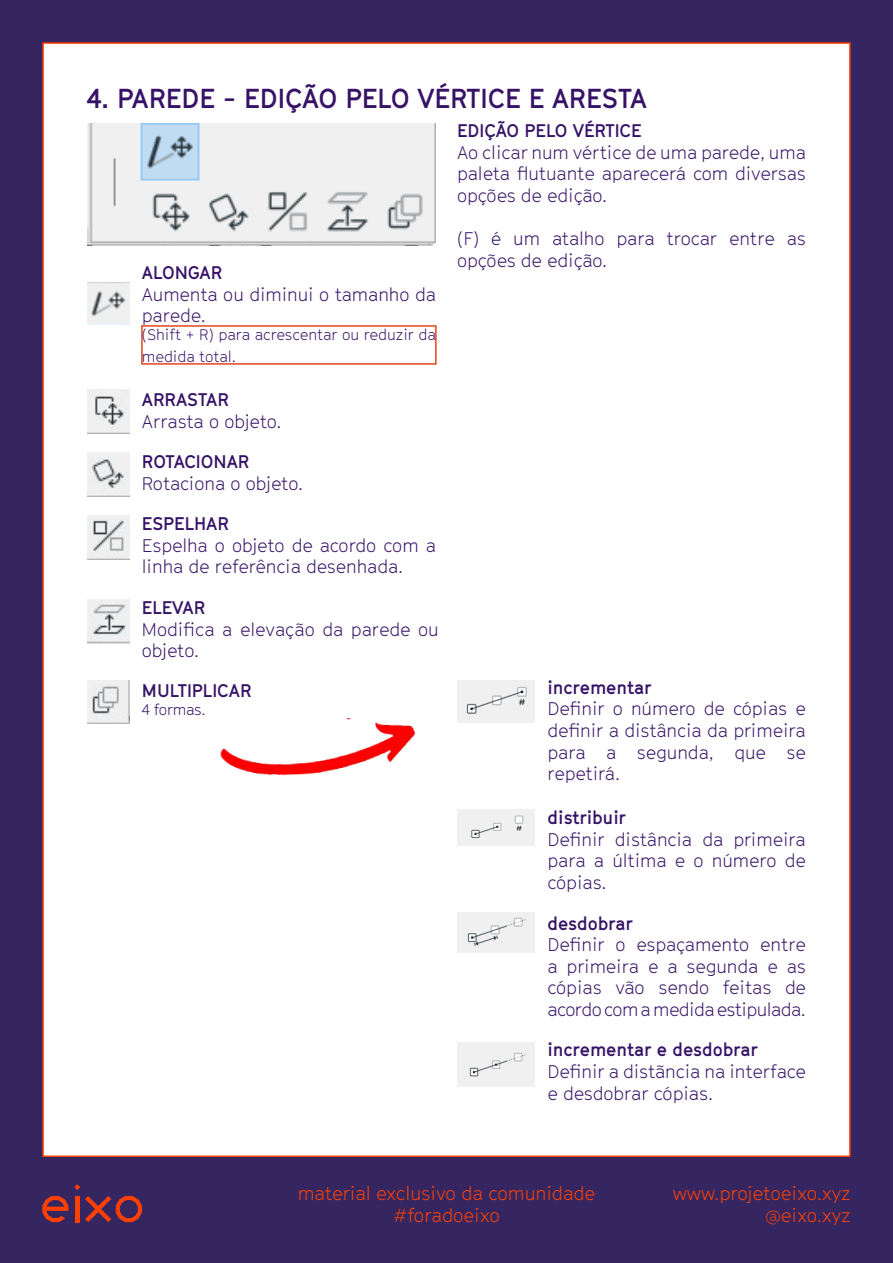
<style>
.page{position:relative;width:893px;height:1263px;background:#fff}
.page>*{position:absolute;margin:0;border:0;box-sizing:border-box;transform-origin:0 0}
.t1{font:700 27px "GT Cinetype";color:#361366}
.t2{font:300 18.6px/22.4px "GT Cinetype";color:#ff4000;text-align:right}
.t3{font:300 18px/21.6px "GT Cinetype";color:#361366}
.t4{font:700 18px "GT Cinetype";color:#361366}
.t5{font:300 15px/21.6px "GT Cinetype";color:#361366}
</style>
<div class="page">
<div style="left:0;top:0;width:42px;height:1263px;background:#352662"></div>
<div style="left:851px;top:0;width:42px;height:1263px;background:#352662"></div>
<div style="left:31px;top:0;width:862px;height:42px;background:#352662"></div>
<div style="left:31px;top:1157px;width:862px;height:106px;background:#352662"></div>
<img style="left:87px;top:242px;width:349px;height:4px">
<div style="left:141px;top:325px;width:296px;height:40px;border:2px solid #e4451e"></div>
<img style="left:87px;top:123px;width:349px;height:119px">
<img style="left:457px;top:680px;width:77px;height:42px">
<img style="left:457px;top:809px;width:77px;height:37px">
<img style="left:457px;top:912px;width:77px;height:40px">
<img style="left:457px;top:1042px;width:77px;height:44px">
<img style="left:87px;top:390px;width:43px;height:43px">
<img style="left:87px;top:453px;width:43px;height:43px">
<img style="left:87px;top:515px;width:43px;height:44px">
<img style="left:87px;top:599px;width:43px;height:44px">
<img style="left:87px;top:680px;width:43px;height:44px">
<img style="left:87px;top:283px;width:43px;height:41px">
<img style="left:220px;top:718px;width:196px;height:58px">
<svg style="left:42px;top:1196px;width:26px;height:26px"></svg>
<svg style="left:74px;top:1184px;width:6px;height:6px"></svg>
<hr style="left:75px;top:1196px;width:4px;height:26px;background:#ff4000">
<svg style="left:85px;top:1196px;width:57px;height:26px"></svg>
<p class="t1" style="left:87px;top:82px;width:561px">4. PAREDE - EDIÇÃO PELO VÉRTICE E ARESTA</p>
<p class="t4" style="left:142px;top:262px;width:82px">ALONGAR</p>
<p class="t3" style="left:142px;top:283px;width:295px">Aumenta ou diminui o tamanho da parede.</p>
<p class="t5" style="left:142px;top:324px;width:295px">(Shift + R) para acrescentar ou reduzir da medida total.</p>
<p class="t4" style="left:142px;top:389px;width:89px">ARRASTAR</p>
<p class="t3" style="left:142px;top:410px;width:141px">Arrasta o objeto.</p>
<p class="t4" style="left:142px;top:451px;width:109px">ROTACIONAR</p>
<p class="t3" style="left:142px;top:472px;width:163px">Rotaciona o objeto.</p>
<p class="t4" style="left:142px;top:513px;width:89px">ESPELHAR</p>
<p class="t3" style="left:142px;top:534px;width:295px">Espelha o objeto de acordo com a linha de referência desenhada.</p>
<p class="t4" style="left:142px;top:597px;width:65px">ELEVAR</p>
<p class="t3" style="left:142px;top:618px;width:298px">Modifca a elevação da parede ou objeto.</p>
<p class="t4" style="left:142px;top:679px;width:111px">MULTIPLICAR</p>
<p class="t5" style="left:142px;top:698px;width:65px">4 formas.</p>
<p class="t4" style="left:457px;top:120px;width:186px">EDIÇÃO PELO VÉRTICE</p>
<p class="t3" style="left:457px;top:141px;width:350px;text-align:justify">Ao clicar num vértice de uma parede, uma paleta futuante aparecerá com diversas opções de edição.</p>
<p class="t3" style="left:457px;top:228px;width:350px">(F) é um atalho para trocar entre as opções de edição.</p>
<p class="t4" style="left:547px;top:676px;width:106px">incrementar</p>
<p class="t3" style="left:547px;top:698px;width:260px;text-align:justify">Defnir o número de cópias e defnir a distância da primeira para a segunda, que se repetirá.</p>
<p class="t4" style="left:547px;top:807px;width:80px">distribuir</p>
<p class="t3" style="left:547px;top:828px;width:260px;text-align:justify">Defnir distância da primeira para a última e o número de cópias.</p>
<p class="t4" style="left:547px;top:912px;width:87px">desdobrar</p>
<p class="t3" style="left:547px;top:934px;width:260px;text-align:justify">Defnir o espaçamento entre a primeira e a segunda e as cópias vão sendo feitas de acordo com a medida estipulada.</p>
<p class="t4" style="left:547px;top:1039px;width:212px">incrementar e desdobrar</p>
<p class="t3" style="left:547px;top:1061px;width:260px">Defnir a distãncia na interface e desdobrar cópias.</p>
<p class="t2" style="left:298px;top:1182px;width:299px;text-align:center">material exclusivo da comunidade #foradoeixo</p>
<p class="t2" style="left:673px;top:1182px;width:179px">www.projetoeixo.xyz @eixo.xyz</p>
</div>
